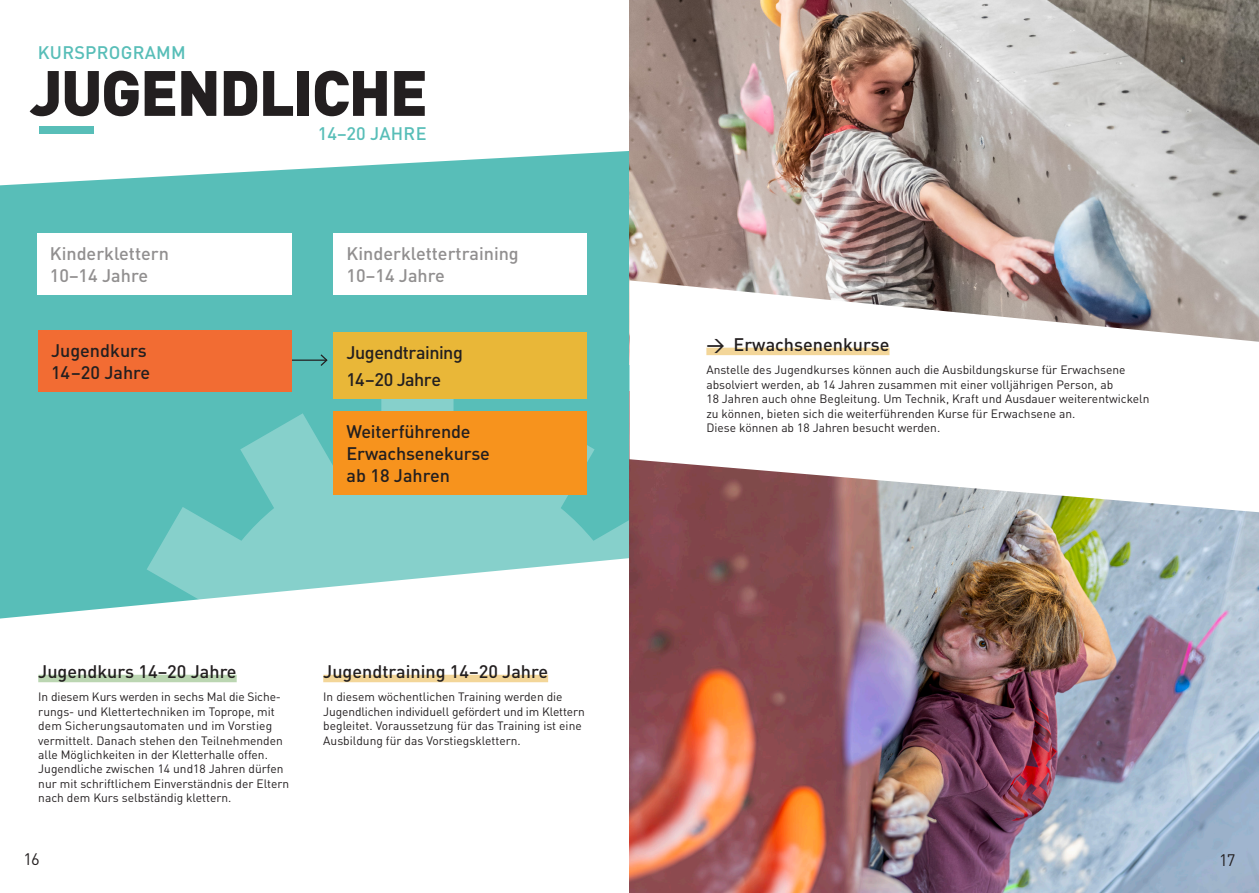
<style>
.page{position:relative;width:1259px;height:893px;background:#fff}
.page>*{position:absolute;margin:0;border:0;box-sizing:border-box;transform-origin:0 0}
.t1{font:900 63px "DIN";letter-spacing:-.025em;color:#231f20}
.t2{font:500 18px/22px "DIN";color:#231f20}
.t3{font:500 18px/26.5px "DIN";letter-spacing:-.03em;color:#231f20}
.t4{font:500 18px "DIN";letter-spacing:.015em;color:#58beb8}
.t5{font:16.5px "DIN";color:#231f20}
.t6{font:12px/14.4px "DIN";color:#231f20}
</style>
<div class="page">
<div style="left:0;top:43px;width:629px;height:850px;background:#58beb8"></div>
<svg style="left:0;top:43px;width:629px;height:142px;background:#ebf7f6"></svg>
<svg style="left:153px;top:392px;width:476px;height:166px;fill:#86d0cb"></svg>
<div style="left:39px;top:126px;width:54px;height:8px;background:#58beb8"></div>
<svg style="left:0;top:558px;width:629px;height:335px;background:#f1f9f9"></svg>
<div style="left:38px;top:675px;width:199px;height:7px;background:#bbd6b2"></div>
<div style="left:323px;top:675px;width:225px;height:7px;background:#f3d699"></div>
<img style="left:629px;top:0;width:630px;height:280px">
<img style="left:629px;top:512px;width:630px;height:381px">
<svg style="left:629px;top:280px;width:630px;height:232px"></svg>
<div style="left:706px;top:348px;width:183px;height:7px;background:#f3d699"></div>
<div style="left:334px;top:333px;width:253px;height:66px;background:#e9b738"></div>
<div style="left:334px;top:411px;width:253px;height:84px;background:#f7931d"></div>
<hr style="left:284px;top:360px;width:43px;height:1px;background:#231f20">
<svg style="left:319px;top:354px;width:9px;height:12px"></svg>
<div style="left:38px;top:330px;width:253px;height:62px;background:#f26c33"></div>
<div style="left:334px;top:233px;width:253px;height:62px;background:#fff"></div>
<div style="left:37px;top:233px;width:254px;height:62px;background:#fff"></div>
<h2 class="t4" style="left:38px;top:41px;width:149px">KURSPROGRAMM</h2>
<h1 class="t1" style="left:30px;top:51px;width:399px">JUGENDLICHE</h1>
<h2 class="t4" style="left:318px;top:122px;width:110px">14–20 JAHRE</h2>
<h2 class="t2" style="left:50px;top:242px;width:121px">Kinderklettern<br>10–14 Jahre</h2>
<h2 class="t2" style="left:347px;top:242px;width:174px">Kinderklettertraining<br>10–14 Jahre</h2>
<h2 class="t2" style="left:51px;top:339px;width:101px">Jugendkurs<br>14–20 Jahre</h2>
<h2 class="t3" style="left:347px;top:339px;width:118px">Jugendtraining<br>14–20 Jahre</h2>
<h2 class="t2" style="left:347px;top:420px;width:145px">Weiterführende<br>Erwachsenekurse ab 18 Jahren</h2>
<h2 class="t2" style="left:706px;top:333px;width:185px">&gt; Erwachsenenkurse</h2>
<p class="t6" style="left:706px;top:363px;width:444px">Anstelle des Jugendkurses können auch die Ausbildungskurse für Erwachsene absolviert werden, ab 14 Jahren zusammen mit einer volljährigen Person, ab<br>18 Jahren auch ohne Begleitung. Um Technik, Kraft und Ausdauer weiterentwickeln zu können, bieten sich die weiterführenden Kurse für Erwachsene an.<br>Diese können ab 18 Jahren besucht werden.</p>
<h2 class="t2" style="left:38px;top:660px;width:200px">Jugendkurs 14–20 Jahre</h2>
<p class="t6" style="left:38px;top:690px;width:253px">In diesem Kurs werden in sechs Mal die Siche&shy;rungs- und Klettertechniken im Toprope, mit dem Sicherungsautomaten und im Vorstieg vermittelt. Danach stehen den Teilnehmenden alle Möglichkeiten in der Kletterhalle offen.<br>Jugendliche zwischen 14 und18 Jahren dürfen nur mit schriftlichem Einverständnis der Eltern nach dem Kurs selbständig klettern.</p>
<h2 class="t2" style="left:323px;top:660px;width:226px">Jugendtraining 14–20 Jahre</h2>
<p class="t6" style="left:323px;top:690px;width:263px">In diesem wöchentlichen Training werden die Jugendlichen individuell gefördert und im Klettern begleitet. Voraussetzung für das Training ist eine Ausbildung für das Vorstiegsklettern.</p>
<h3 class="t5" style="left:23px;top:849px;width:18px">16</h3>
<h3 class="t5" style="left:1219px;top:850px;width:18px">17</h3>
</div>
